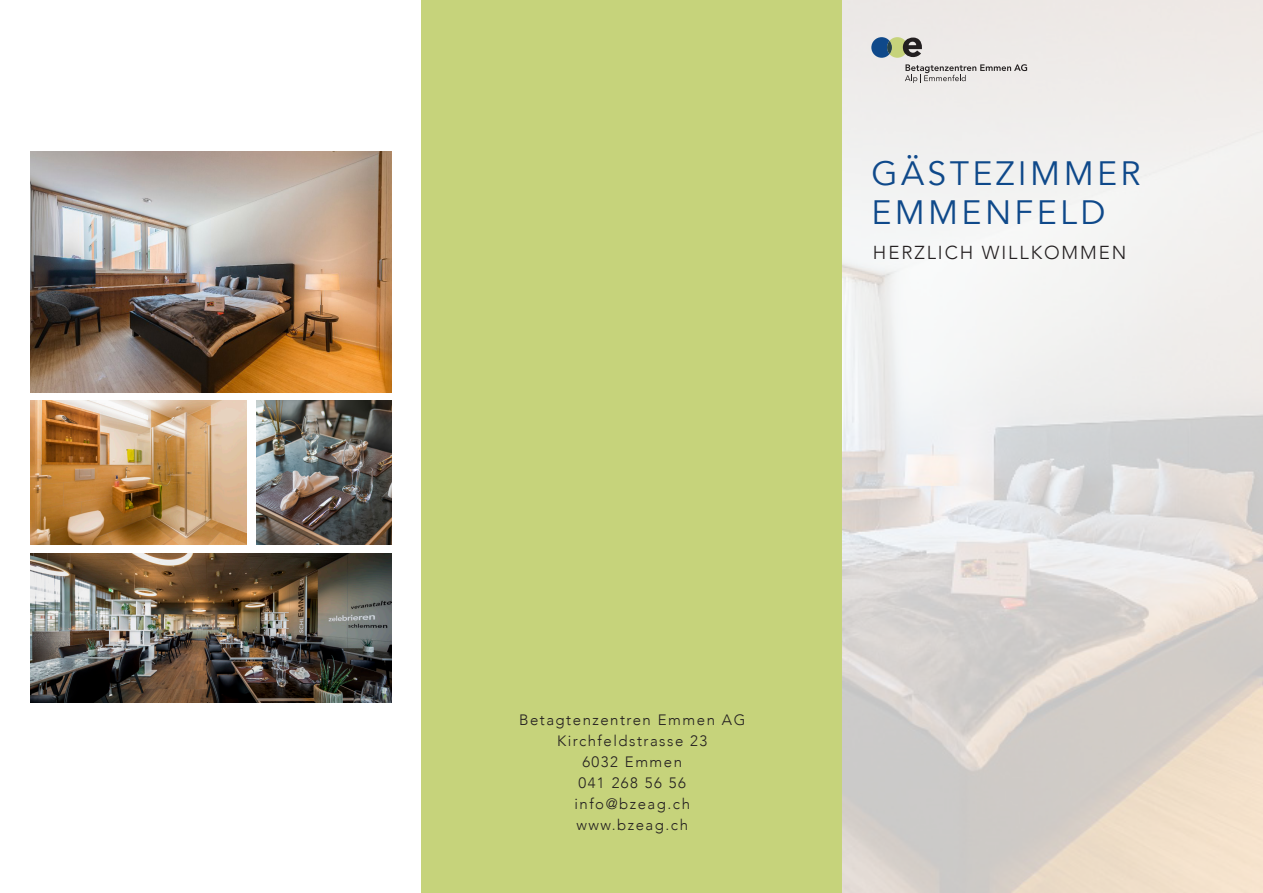
<style>
.page{position:relative;width:1263px;height:893px;background:#fff}
.page>*{position:absolute;margin:0;border:0;box-sizing:border-box;transform-origin:0 0}
.t1{font:33.75px/38.7px "Avenir";letter-spacing:.1em;color:#0f498a}
.t2{font:300 18.75px "Avenir";letter-spacing:.1em;color:#231f20}
.t3{font:300 15px "Avenir";letter-spacing:.1em;color:#231f20}
</style>
<div class="page">
<div style="left:421px;top:0;width:421px;height:893px;background:#c6d37b"></div>
<svg style="left:905px;top:64px;width:122px;height:19px;background:#cac7c6"></svg>
<svg style="left:871px;top:37px;width:51px;height:21px"></svg>
<div style="left:887px;top:41px;width:5px;height:13px;background:#27444a;border-radius:50%"></div>
<img style="left:30px;top:401px;width:216px;height:144px">
<img style="left:30px;top:151px;width:362px;height:242px">
<img style="left:256px;top:401px;width:136px;height:144px">
<img style="left:30px;top:554px;width:362px;height:148px">
<p class="t1" style="left:871px;top:155px;width:271px">GÄSTEZIMMER<br>EMMENFELD</p>
<p class="t2" style="left:873px;top:241px;width:255px">HERZLICH WILLKOMMEN</p>
<p class="t3" style="left:519px;top:711px;width:228px">Betagtenzentren Emmen AG</p>
<p class="t3" style="left:557px;top:732px;width:152px">Kirchfeldstrasse 23</p>
<p class="t3" style="left:582px;top:753px;width:101px">6032 Emmen</p>
<p class="t3" style="left:578px;top:774px;width:109px">041 268 56 56</p>
<p class="t3" style="left:574px;top:795px;width:117px">info@bzeag.ch</p>
<p class="t3" style="left:576px;top:816px;width:113px">www.bzeag.ch</p>
</div>
